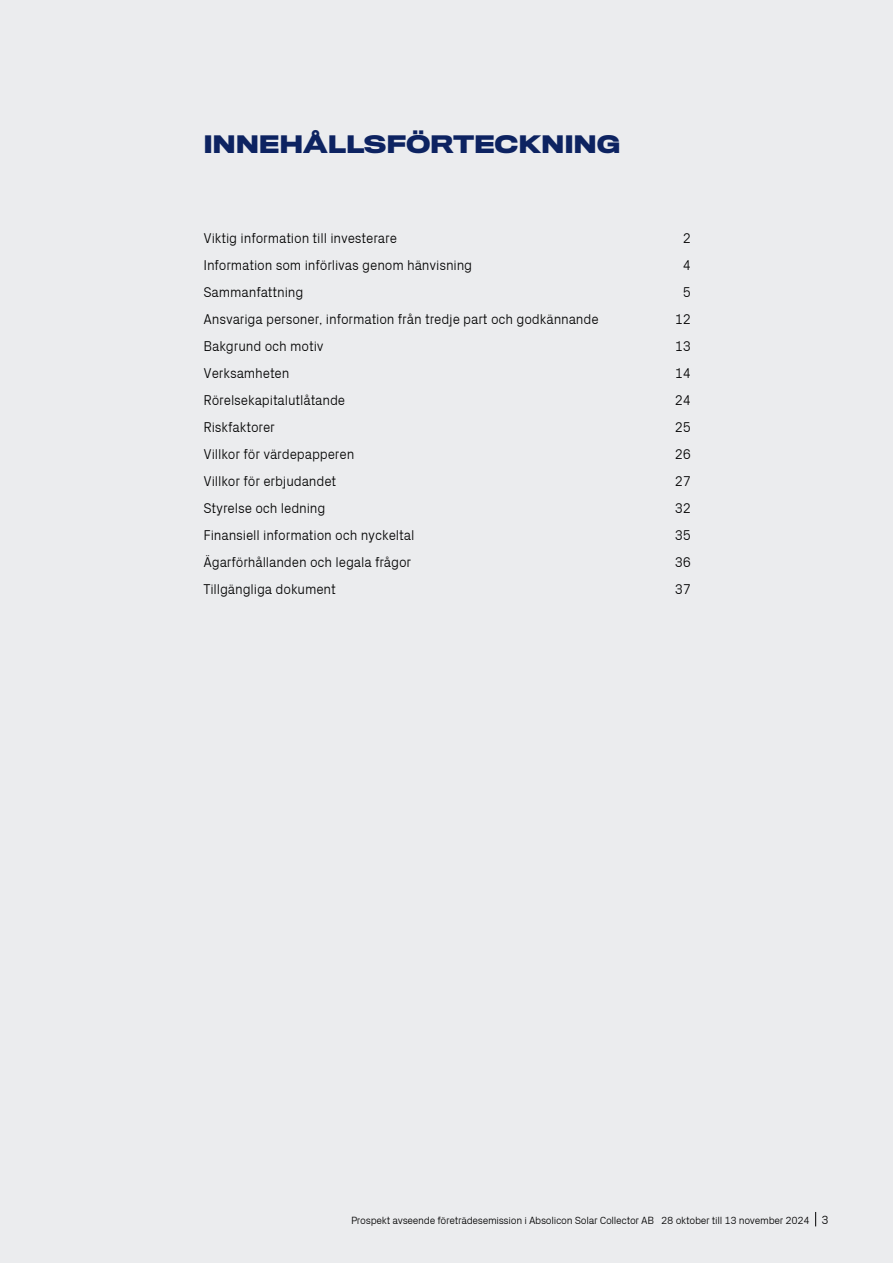
<style>
.page{position:relative;width:893px;height:1263px;background:#ebecee}
.page>*{position:absolute;margin:0;border:0;box-sizing:border-box;transform-origin:0 0}
.t1{font:700 22.5px "Titling Gothic FB Wide";letter-spacing:-.01em;color:#0d2361}
.t2{font:300 14.25px "Px Grotesk";letter-spacing:-.01em;color:#000;scale:.96 1}
.t3{font:300 10.5px "Px Grotesk";letter-spacing:-.03em;color:#000}
.s1{font-size:12px}
</style>
<div class="page">
<svg style="left:815px;top:1212px;width:1px;height:14px"></svg>
<h1 class="t1" style="left:203px;top:130px;width:418px">INNEHÅLLSFÖRTECKNING</h1>
<p class="t2" style="left:203px;top:230px;width:203px">Viktig information till investerare</p>
<p class="t2" style="left:683px;top:230px;width:10px">2</p>
<p class="t2" style="left:203px;top:257px;width:281px">Information som införlivas genom hänvisning</p>
<p class="t2" style="left:683px;top:257px;width:10px">4</p>
<p class="t2" style="left:203px;top:284px;width:106px">Sammanfattning</p>
<p class="t2" style="left:683px;top:284px;width:10px">5</p>
<p class="t2" style="left:203px;top:311px;width:413px">Ansvariga personer, information från tredje part och godkännande</p>
<p class="t2" style="left:675px;top:311px;width:18px">12</p>
<p class="t2" style="left:203px;top:338px;width:127px">Bakgrund och motiv</p>
<p class="t2" style="left:675px;top:338px;width:18px">13</p>
<p class="t2" style="left:203px;top:365px;width:91px">Verksamheten</p>
<p class="t2" style="left:675px;top:365px;width:18px">14</p>
<p class="t2" style="left:203px;top:392px;width:149px">Rörelsekapitalutlåtande</p>
<p class="t2" style="left:675px;top:392px;width:18px">24</p>
<p class="t2" style="left:203px;top:419px;width:76px">Riskfaktorer</p>
<p class="t2" style="left:675px;top:419px;width:18px">25</p>
<p class="t2" style="left:203px;top:446px;width:159px">Villkor för värdepapperen</p>
<p class="t2" style="left:675px;top:446px;width:18px">26</p>
<p class="t2" style="left:203px;top:473px;width:140px">Villkor för erbjudandet</p>
<p class="t2" style="left:675px;top:473px;width:18px">27</p>
<p class="t2" style="left:203px;top:500px;width:129px">Styrelse och ledning</p>
<p class="t2" style="left:675px;top:500px;width:18px">32</p>
<p class="t2" style="left:203px;top:527px;width:221px">Finansiell information och nyckeltal</p>
<p class="t2" style="left:675px;top:527px;width:18px">35</p>
<p class="t2" style="left:203px;top:554px;width:218px">Ägarförhållanden och legala frågor</p>
<p class="t2" style="left:675px;top:554px;width:18px">36</p>
<p class="t2" style="left:203px;top:581px;width:139px">Tillgängliga dokument</p>
<p class="t2" style="left:675px;top:581px;width:18px">37</p>
<p class="t3" style="left:351px;top:1214px;width:479px">Prospekt avseende företrädesemission i Absolicon Solar Collector AB 28 oktober till 13 november 2024 <span class="s1">3</span></p>
</div>
